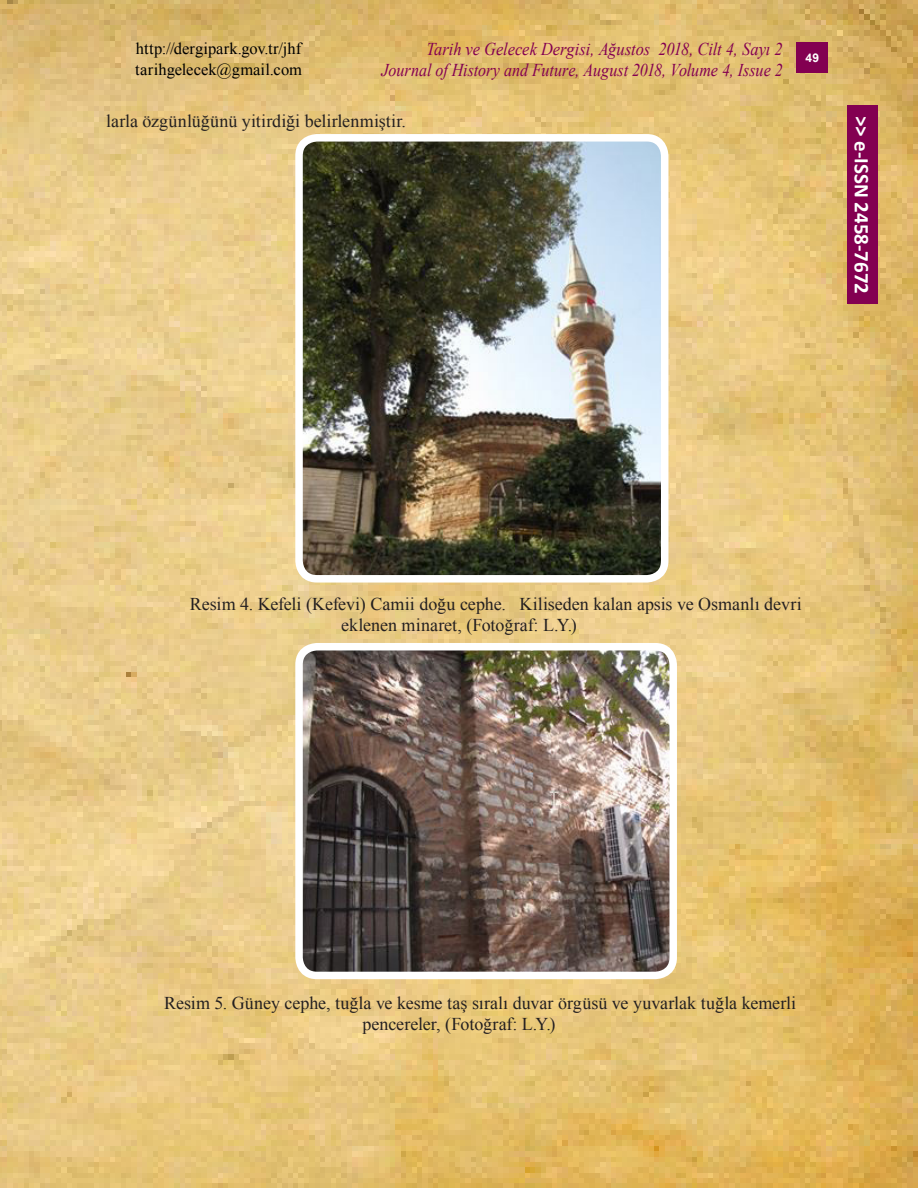
<style>
.page{position:relative;width:918px;height:1188px;background:#fff}
.page>*{position:absolute;margin:0;border:0;box-sizing:border-box;transform-origin:0 0}
.t1{font:700 21px "Calibri";color:#fff}
.ANA_METİN_STİLİ_TEK{font:18px/21px "Times New Roman";color:#231f20}
.t2{font:italic 18px/21px "Times New Roman";letter-spacing:-.005em;color:#830051;text-align:right;scale:.91 1}
.t3{font:16.5px/21px "Times New Roman";letter-spacing:.005em;color:#000}
.t4{font:700 12px "Arial";color:#fff}
</style>
<div class="page">
<img style="left:0;top:0;width:918px;height:1188px">
<div style="left:848px;top:106px;width:30px;height:198px;background:#830051"></div>
<div style="left:797px;top:43px;width:31px;height:30px;background:#830051"></div>
<img style="left:299px;top:138px;width:366px;height:441px">
<div style="left:295px;top:134px;width:373px;height:449px;border:8px solid #fff;border-radius:18px"></div>
<img style="left:299px;top:647px;width:374px;height:328px">
<div style="left:295px;top:643px;width:382px;height:336px;border:8px solid #fff;border-radius:18px"></div>
<p class="t2" style="left:382px;top:38px;width:442px">Tarih ve Gelecek Dergisi, Ağustos 2018, Cilt 4, Sayı 2<br>Journal of History and Future, August 2018, Volume 4, Issue 2</p>
<p class="ANA_METİN_STİLİ_TEK" style="left:106px;top:110px;width:301px">larla özgünlüğünü yitirdiği belirlenmiştir.</p>
<p class="t3" style="left:135px;top:38px;width:168px">http://dergipark.gov.tr/jhf tarihgelecek@gmail.com</p>
<p class="t4" style="left:806px;top:50px;width:15px">49</p>
<p class="t1" style="left:875px;top:116px;width:180px;rotate:90deg">&gt;&gt; e-ISSN 2458-7672</p>
<p class="ANA_METİN_STİLİ_TEK" style="left:341px;top:593px;width:462px;text-indent:-151px">Resim 4. Kefeli (Kefevi) Camii doğu cephe. Kiliseden kalan apsis ve Osmanlı devri eklenen minaret, (Fotoğraf: L.Y.)</p>
<p class="ANA_METİN_STİLİ_TEK" style="left:362px;top:992px;width:435px;text-indent:-198px">Resim 5. Güney cephe, tuğla ve kesme taş sıralı duvar örgüsü ve yuvarlak tuğla kemerli pencereler, (Fotoğraf: L.Y.)</p>
</div>
